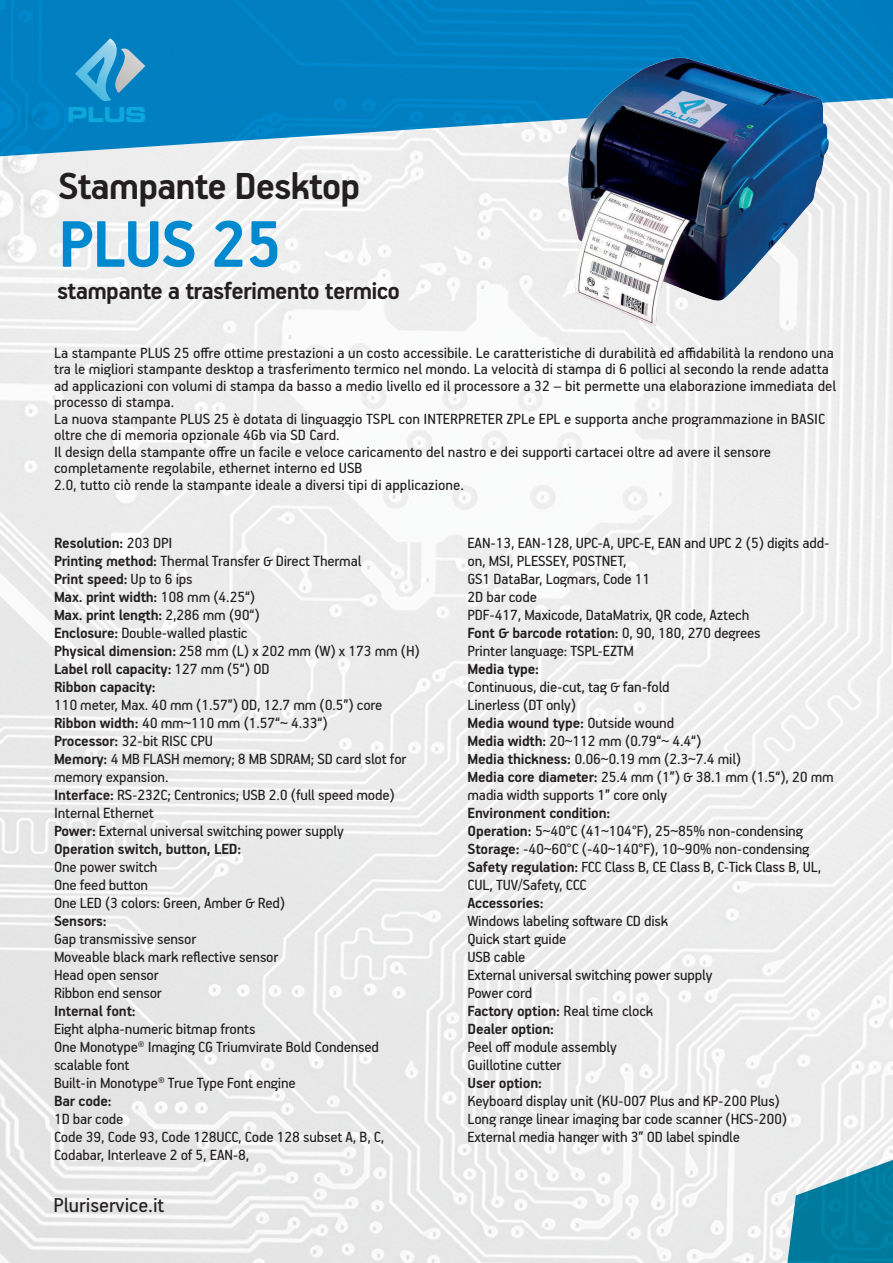
<style>
.page{position:relative;width:893px;height:1263px;background:#fff}
.page>*{position:absolute;margin:0;border:0;box-sizing:border-box;transform-origin:0 0}
.t1{font:700 73.8px "PF Handbook Pro";letter-spacing:-.025em;color:#0089cf}
.t2{font:700 42.15px "PF Handbook Pro";letter-spacing:-.025em;color:#231f20}
.t3{font:700 27px "PF Handbook Pro";letter-spacing:-.025em;color:#231f20}
.t4{font:22.5px "PF Handbook Pro";color:#231f20}
.t5{font:16.5px/18px "PF Handbook Pro";letter-spacing:-.01em;color:#231f20}
.t6{font:700 16.5px/18px "PF Handbook Pro";letter-spacing:-.01em;color:#231f20}
.s1{font-weight:400}
.s2{font-weight:700}
</style>
<div class="page">
<img style="left:0;top:0;width:893px;height:1263px">
<svg style="left:785px;top:1144px;width:108px;height:119px;background:#51a3bb"></svg>
<svg style="left:68px;top:39px;width:77px;height:83px;background:#2796ca"></svg>
<img style="left:540px;top:58px;width:304px;height:268px">
<h2 class="t2" style="left:58px;top:161px;width:303px">Stampante Desktop</h2>
<h1 class="t1" style="left:58px;top:199px;width:225px">PLUS 25</h1>
<h3 class="t3" style="left:57px;top:275px;width:345px">stampante a trasferimento termico</h3>
<p class="t5" style="left:54px;top:344px;width:783px;line-height:16.5px">La stampante PLUS 25 offre ottime prestazioni a un costo accessibile. Le caratteristiche di durabilità ed affidabilità la rendono una tra le migliori stampante desktop a trasferimento termico nel mondo. La velocità di stampa di 6 pollici al secondo la rende adatta ad applicazioni con volumi di stampa da basso a medio livello ed il processore a 32 – bit permette una elaborazione immediata del processo di stampa.<br>La nuova stampante PLUS 25 è dotata di linguaggio TSPL con INTERPRETER ZPLe EPL e supporta anche programmazione in BASIC oltre che di memoria opzionale 4Gb via SD Card.<br>Il design della stampante offre un facile e veloce caricamento del nastro e dei supporti cartacei oltre ad avere il sensore completamente regolabile, ethernet interno ed USB<br>2.0, tutto ciò rende la stampante ideale a diversi tipi di applicazione.</p>
<p class="t6" style="left:54px;top:533px;width:367px">Resolution: <span class="s1">203 DPI<br></span>Printing method: <span class="s1">Thermal Transfer &amp; Direct Thermal<br></span>Print speed: <span class="s1">Up to 6 ips<br></span>Max. print width: <span class="s1">108 mm (4.25“)<br></span>Max. print length: <span class="s1">2,286 mm (90“)<br></span>Enclosure: <span class="s1">Double-walled plastic<br></span>Physical dimension: <span class="s1">258 mm (L) x 202 mm (W) x 173 mm (H)<br></span>Label roll capacity: <span class="s1">127 mm (5“) OD<br></span>Ribbon capacity:</p>
<p class="t5" style="left:54px;top:695px;width:354px">110 meter, Max. 40 mm (1.57”) OD, 12.7 mm (0.5”) core <span class="s2">Ribbon width:</span> 40 mm~110 mm (1.57“~ 4.33“)<br><span class="s2">Processor:</span> 32-bit RISC CPU<br><span class="s2">Memory:</span> 4 MB FLASH memory; 8 MB SDRAM; SD card slot for memory expansion.<br><span class="s2">Interface:</span> RS-232C; Centronics; USB 2.0 (full speed mode)<br>Internal Ethernet<br><span class="s2">Power:</span> External universal switching power supply <span class="s2">Operation switch, button, LED:</span></p>
<p class="t5" style="left:54px;top:858px;width:233px">One power switch<br>One feed button<br>One LED (3 colors: Green, Amber &amp; Red)</p>
<p class="t6" style="left:54px;top:911px;width:54px">Sensors:</p>
<p class="t5" style="left:54px;top:930px;width:226px">Gap transmissive sensor<br>Moveable black mark reflective sensor<br>Head open sensor<br>Ribbon end sensor</p>
<p class="t6" style="left:54px;top:1001px;width:83px">Internal font:</p>
<p class="t5" style="left:54px;top:1020px;width:327px">Eight alpha-numeric bitmap fronts<br>One Monotype® Imaging CG Triumvirate Bold Condensed scalable font<br>Built-in Monotype® True Type Font engine</p>
<p class="t6" style="left:54px;top:1092px;width:59px">Bar code:</p>
<p class="t5" style="left:54px;top:1110px;width:332px">1D bar code<br>Code 39, Code 93, Code 128UCC, Code 128 subset A, B, C,<br>Codabar, Interleave 2 of 5, EAN-8,</p>
<h3 class="t4" style="left:54px;top:1192px;width:112px">Pluriservice.it</h3>
<p class="t5" style="left:467px;top:534px;width:364px">EAN-13, EAN-128, UPC-A, UPC-E, EAN and UPC 2 (5) digits add&shy;on, MSI, PLESSEY, POSTNET,<br>GS1 DataBar, Logmars, Code 11<br>2D bar code<br>PDF-417, Maxicode, DataMatrix, QR code, Aztech<br><span class="s2">Font &amp; barcode rotation:</span> 0, 90, 180, 270 degrees<br>Printer language: TSPL-EZTM</p>
<p class="t6" style="left:467px;top:660px;width:73px">Media type:</p>
<p class="t5" style="left:467px;top:678px;width:368px">Continuous, die-cut, tag &amp; fan-fold<br>Linerless (DT only)<br><span class="s2">Media wound type:</span> Outside wound<br><span class="s2">Media width:</span> 20~112 mm (0.79“~ 4.4“)<br><span class="s2">Media thickness:</span> 0.06~0.19 mm (2.3~7.4 mil)<br><span class="s2">Media core diameter:</span> 25.4 mm (1”) &amp; 38.1 mm (1.5“), 20 mm madia width supports 1” core only</p>
<p class="t5" style="left:467px;top:804px;width:355px"><span class="s2">Environment condition:<br>Operation:</span> 5~40°C (41~104°F), 25~85% non-condensing <span class="s2">Storage:</span> -40~60°C (-40~140°F), 10~90% non-condensing <span class="s2">Safety regulation:</span> FCC Class B, CE Class B, C-Tick Class B, UL, CUL, TUV/Safety, CCC</p>
<p class="t6" style="left:467px;top:894px;width:78px">Accessories:</p>
<p class="t5" style="left:467px;top:912px;width:246px">Windows labeling software CD disk<br>Quick start guide<br>USB cable<br>External universal switching power supply<br>Power cord<br><span class="s2">Factory option:</span> Real time clock<br><span class="s2">Dealer option:</span></p>
<p class="t5" style="left:467px;top:1038px;width:151px">Peel off module assembly<br>Guillotine cutter</p>
<p class="t6" style="left:467px;top:1074px;width:76px">User option:</p>
<p class="t5" style="left:467px;top:1092px;width:321px">Keyboard display unit (KU-007 Plus and KP-200 Plus)<br>Long range linear imaging bar code scanner (HCS-200)<br>External media hanger with 3” OD label spindle</p>
</div>
